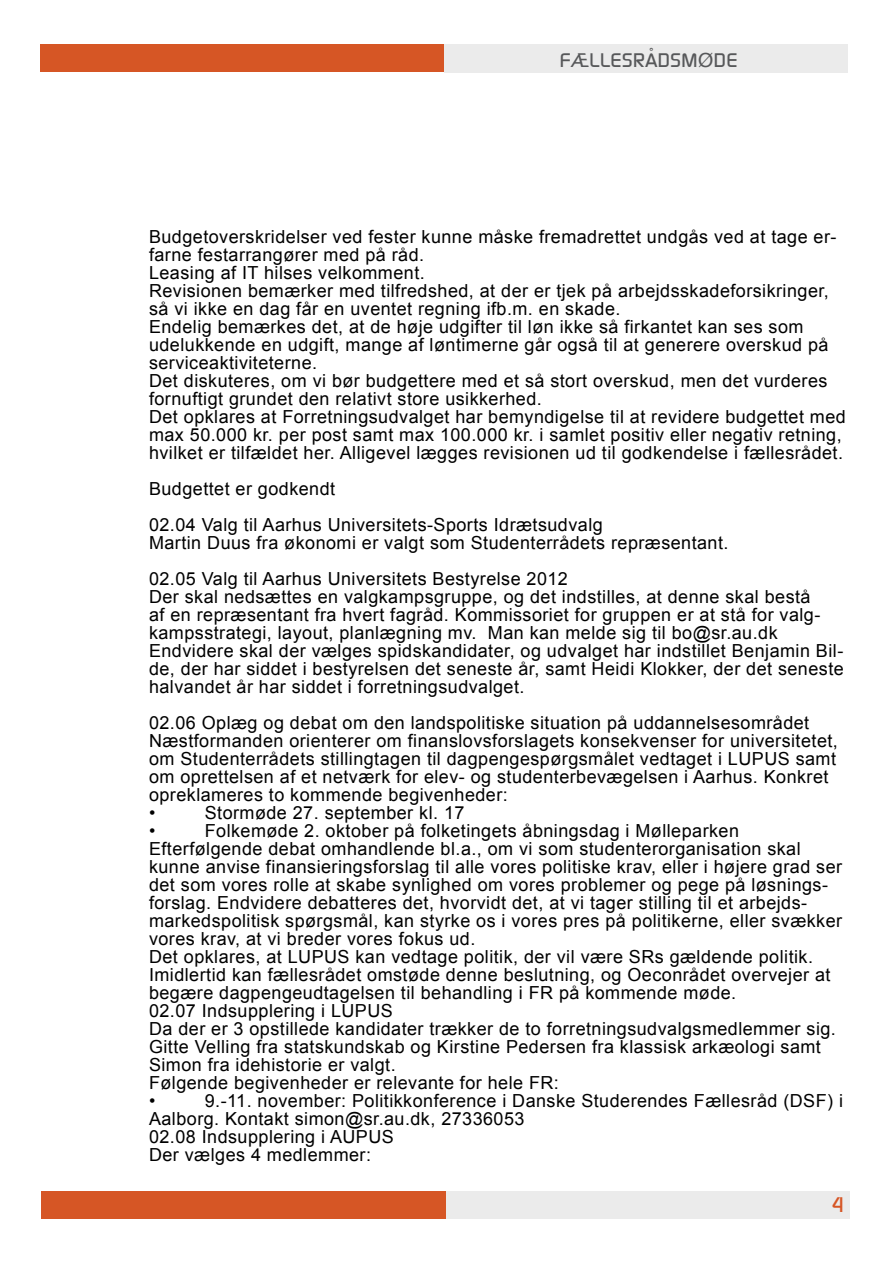
<style>
.page{position:relative;width:893px;height:1263px;background:#fff}
.page>*{position:absolute;margin:0;border:0;box-sizing:border-box;transform-origin:0 0}
.Overskrift{font:500 21px "Continuum";color:#d65625}
.Overskrift-2{font:500 19.5px "Continuum";letter-spacing:.025em;color:#57585a}
.Overskrift-3{font:18px/18px "Arial";letter-spacing:.025em;color:#000}
</style>
<div class="page">
<div style="left:41px;top:1190px;width:405px;height:28px;background:#d65625"></div>
<div style="left:446px;top:1190px;width:404px;height:28px;background:#ebebeb"></div>
<div style="left:41px;top:44px;width:405px;height:28px;background:#d65625"></div>
<div style="left:444px;top:44px;width:404px;height:29px;background:#ebebeb"></div>
<p class="Overskrift-2" style="left:560px;top:47px;width:179px">FÆLLESRÅDSMØDE</p>
<p class="Overskrift-3" style="left:149px;top:228px;width:689px">Budgetoverskridelser ved fester kunne måske fremadrettet undgås ved at tage er&shy;farne festarrangører med på råd.</p>
<p class="Overskrift-3" style="left:149px;top:264px;width:277px">Leasing af IT hilses velkomment.</p>
<p class="Overskrift-3" style="left:149px;top:282px;width:681px">Revisionen bemærker med tilfredshed, at der er tjek på arbejdsskadeforsikringer, så vi ikke en dag får en uventet regning ifb.m. en skade.</p>
<p class="Overskrift-3" style="left:149px;top:318px;width:681px">Endelig bemærkes det, at de høje udgifter til løn ikke så firkantet kan ses som udelukkende en udgift, mange af løntimerne går også til at generere overskud på serviceaktiviteterne.</p>
<p class="Overskrift-3" style="left:149px;top:372px;width:680px">Det diskuteres, om vi bør budgettere med et så stort overskud, men det vurderes fornuftigt grundet den relativt store usikkerhed.</p>
<p class="Overskrift-3" style="left:149px;top:408px;width:698px">Det opklares at Forretningsudvalget har bemyndigelse til at revidere budgettet med max 50.000 kr. per post samt max 100.000 kr. i samlet positiv eller negativ retning, hvilket er tilfældet her. Alligevel lægges revisionen ud til godkendelse i fællesrådet.</p>
<p class="Overskrift-3" style="left:149px;top:480px;width:188px">Budgettet er godkendt</p>
<p class="Overskrift-3" style="left:149px;top:516px;width:455px">02.04 Valg til Aarhus Universitets-Sports Idrætsudvalg</p>
<p class="Overskrift-3" style="left:149px;top:534px;width:581px">Martin Duus fra økonomi er valgt som Studenterrådets repræsentant.</p>
<p class="Overskrift-3" style="left:149px;top:570px;width:420px">02.05 Valg til Aarhus Universitets Bestyrelse 2012</p>
<p class="Overskrift-3" style="left:149px;top:588px;width:673px">Der skal nedsættes en valgkampsgruppe, og det indstilles, at denne skal bestå af en repræsentant fra hvert fagråd. Kommissoriet for gruppen er at stå for valg&shy;kampsstrategi, layout, planlægning mv. Man kan melde sig til bo@sr.au.dk</p>
<p class="Overskrift-3" style="left:149px;top:642px;width:696px;text-align:justify">Endvidere skal der vælges spidskandidater, og udvalget har indstillet Benjamin Bil&shy;de, der har siddet i bestyrelsen det seneste år, samt Heidi Klokker, der det seneste halvandet år har siddet i forretningsudvalget.</p>
<p class="Overskrift-3" style="left:149px;top:714px;width:662px">02.06 Oplæg og debat om den landspolitiske situation på uddannelsesområdet</p>
<p class="Overskrift-3" style="left:149px;top:732px;width:690px">Næstformanden orienterer om finanslovsforslagets konsekvenser for universitetet, om Studenterrådets stillingtagen til dagpengespørgsmålet vedtaget i LUPUS samt om oprettelsen af et netværk for elev- og studenterbevægelsen i Aarhus. Konkret opreklameres to kommende begivenheder:</p>
<p class="Overskrift-3" style="left:149px;top:804px;width:8px">•</p>
<p class="Overskrift-3" style="left:205px;top:804px;width:261px">Stormøde 27. september kl. 17</p>
<p class="Overskrift-3" style="left:149px;top:822px;width:8px">•</p>
<p class="Overskrift-3" style="left:205px;top:822px;width:536px">Folkemøde 2. oktober på folketingets åbningsdag i Mølleparken</p>
<p class="Overskrift-3" style="left:149px;top:840px;width:695px">Efterfølgende debat omhandlende bl.a., om vi som studenterorganisation skal kunne anvise finansieringsforslag til alle vores politiske krav, eller i højere grad ser det som vores rolle at skabe synlighed om vores problemer og pege på løsnings&shy;forslag. Endvidere debatteres det, hvorvidt det, at vi tager stilling til et arbejds&shy;markedspolitisk spørgsmål, kan styrke os i vores pres på politikerne, eller svækker vores krav, at vi breder vores fokus ud.</p>
<p class="Overskrift-3" style="left:149px;top:948px;width:683px">Det opklares, at LUPUS kan vedtage politik, der vil være SRs gældende politik.<br>Imidlertid kan fællesrådet omstøde denne beslutning, og Oeconrådet overvejer at begære dagpengeudtagelsen til behandling i FR på kommende møde.</p>
<p class="Overskrift-3" style="left:149px;top:1002px;width:245px">02.07 Indsupplering i LUPUS</p>
<p class="Overskrift-3" style="left:149px;top:1020px;width:688px">Da der er 3 opstillede kandidater trækker de to forretningsudvalgsmedlemmer sig.</p>
<p class="Overskrift-3" style="left:149px;top:1038px;width:673px">Gitte Velling fra statskundskab og Kirstine Pedersen fra klassisk arkæologi samt<br>Simon fra idehistorie er valgt.</p>
<p class="Overskrift-3" style="left:149px;top:1074px;width:411px">Følgende begivenheder er relevante for hele FR:</p>
<p class="Overskrift-3" style="left:149px;top:1092px;width:8px">•</p>
<p class="Overskrift-3" style="left:149px;top:1092px;width:695px;text-indent:56px">9.-11. november: Politikkonference i Danske Studerendes Fællesråd (DSF) i<br>Aalborg. Kontakt simon@sr.au.dk, 27336053</p>
<p class="Overskrift-3" style="left:149px;top:1128px;width:246px">02.08 Indsupplering i AUPUS</p>
<p class="Overskrift-3" style="left:149px;top:1146px;width:223px">Der vælges 4 medlemmer:</p>
<p class="Overskrift" style="left:832px;top:1190px;width:15px">4</p>
</div>
